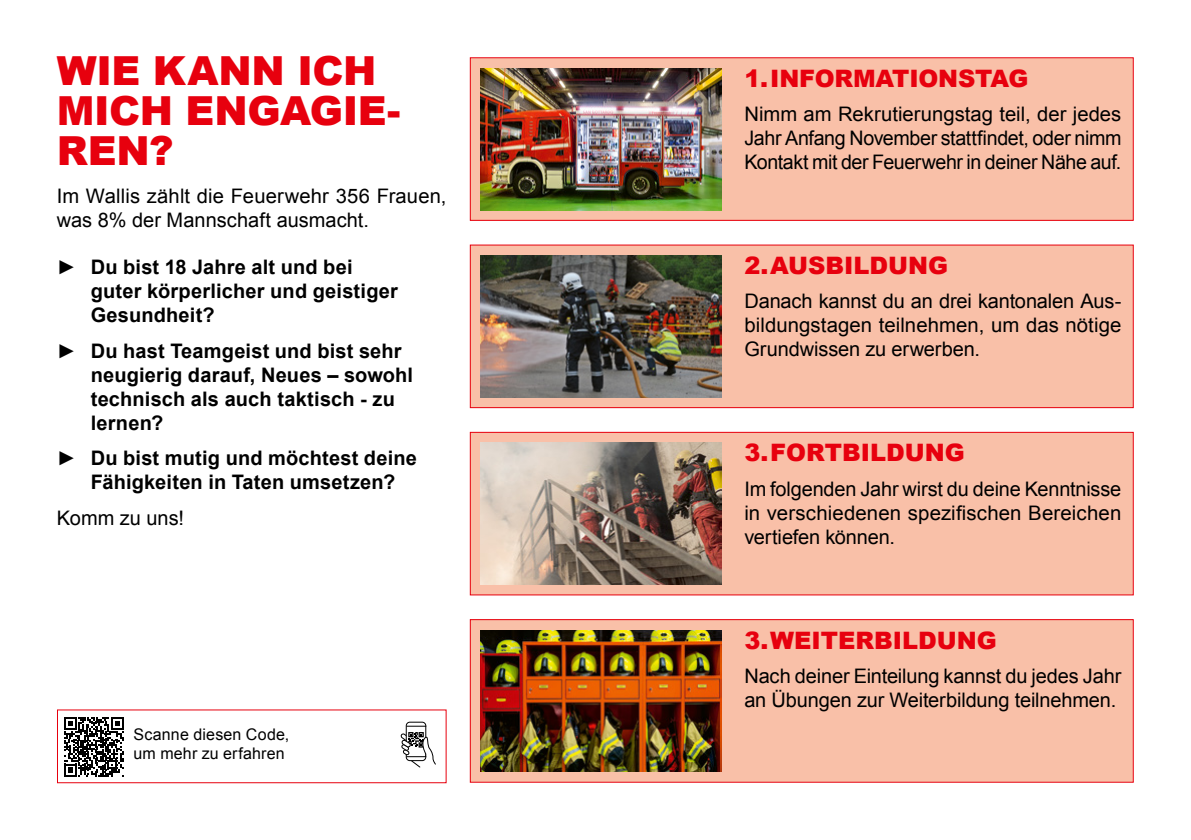
<style>
.page{position:relative;width:1191px;height:840px;background:#fff}
.page>*{position:absolute;margin:0;border:0;box-sizing:border-box;transform-origin:0 0}
.t1{font:900 40px/40px "Arial";letter-spacing:-.01em;color:#e7000e}
.t2{font:900 24px "Arial";color:#e7000e}
.t3{font:20px/24px "Arial";letter-spacing:-.005em;color:#000;text-align:justify}
.t4{font:700 20px/24px "Arial";letter-spacing:.01em;color:#000}
.t5{font:16px/19.2px "Arial";letter-spacing:.01em;color:#000}
.s1{font-weight:400}
</style>
<div class="page">
<svg style="left:64px;top:717px;width:60px;height:59px"></svg>
<div style="left:406px;top:721px;width:20px;height:39px;border:1px solid #000;border-radius:4px"></div>
<svg style="left:400px;top:725px;width:36px;height:43px"></svg>
<div style="left:470px;top:58px;width:663px;height:162px;background:#f9c0a8"></div>
<div style="left:470px;top:57px;width:663px;height:164px;border:1px solid #e7000e"></div>
<img style="left:480px;top:68px;width:241px;height:142px">
<div style="left:470px;top:245px;width:663px;height:162px;background:#f9c0a8"></div>
<div style="left:470px;top:244px;width:663px;height:164px;border:1px solid #e7000e"></div>
<img style="left:480px;top:255px;width:241px;height:142px">
<div style="left:470px;top:432px;width:663px;height:162px;background:#f9c0a8"></div>
<div style="left:470px;top:431px;width:663px;height:164px;border:1px solid #e7000e"></div>
<img style="left:480px;top:442px;width:241px;height:142px">
<div style="left:470px;top:619px;width:663px;height:162px;background:#f9c0a8"></div>
<div style="left:470px;top:618px;width:663px;height:164px;border:1px solid #e7000e"></div>
<img style="left:480px;top:630px;width:241px;height:141px">
<h1 class="t1" style="left:57px;top:50px;width:345px">WIE KANN ICH<br>MICH ENGAGIE-<br>REN?</h1>
<p class="t3" style="left:57px;top:184px;width:391px">Im Wallis zählt die Feuerwehr 356 Frauen, was 8% der Mannschaft ausmacht.</p>
<p class="t4" style="left:91px;top:256px;width:309px;text-indent:-34px"><span class="s1">►</span> Du bist 18 Jahre alt und bei guter körperlicher und geistiger<br>Gesundheit?</p>
<p class="t4" style="left:91px;top:339px;width:324px;text-indent:-34px"><span class="s1">►</span> Du hast Teamgeist und bist sehr neugierig darauf, Neues – sowohl technisch als auch taktisch - zu lernen?</p>
<p class="t4" style="left:91px;top:446px;width:328px;text-indent:-34px"><span class="s1">►</span> Du bist mutig und möchtest deine<br>Fähigkeiten in Taten umsetzen?</p>
<p class="t3" style="left:57px;top:505px;width:129px">Komm zu uns!</p>
<p class="t5" style="left:134px;top:724px;width:157px">Scanne diesen Code, um mehr zu erfahren</p>
<p class="t2" style="left:744px;top:61px;width:286px">1.INFORMATIONSTAG</p>
<p class="t3" style="left:744px;top:102px;width:378px">Nimm am Rekrutierungstag teil, der jedes Jahr Anfang November stattfindet, oder nimm Kontakt mit der Feuerwehr in deiner Nähe auf.</p>
<p class="t2" style="left:744px;top:248px;width:205px">2.AUSBILDUNG</p>
<p class="t3" style="left:744px;top:289px;width:378px">Danach kannst du an drei kantonalen Aus&shy;bildungstagen teilnehmen, um das nötige Grundwissen zu erwerben.</p>
<p class="t2" style="left:744px;top:435px;width:222px">3.FORTBILDUNG</p>
<p class="t3" style="left:744px;top:476px;width:378px">Im folgenden Jahr wirst du deine Kenntnisse in verschiedenen spezifischen Bereichen vertiefen können.</p>
<p class="t2" style="left:744px;top:622px;width:254px">3.WEITERBILDUNG</p>
<p class="t3" style="left:744px;top:663px;width:378px">Nach deiner Einteilung kannst du jedes Jahr an Übungen zur Weiterbildung teilnehmen.</p>
</div>
